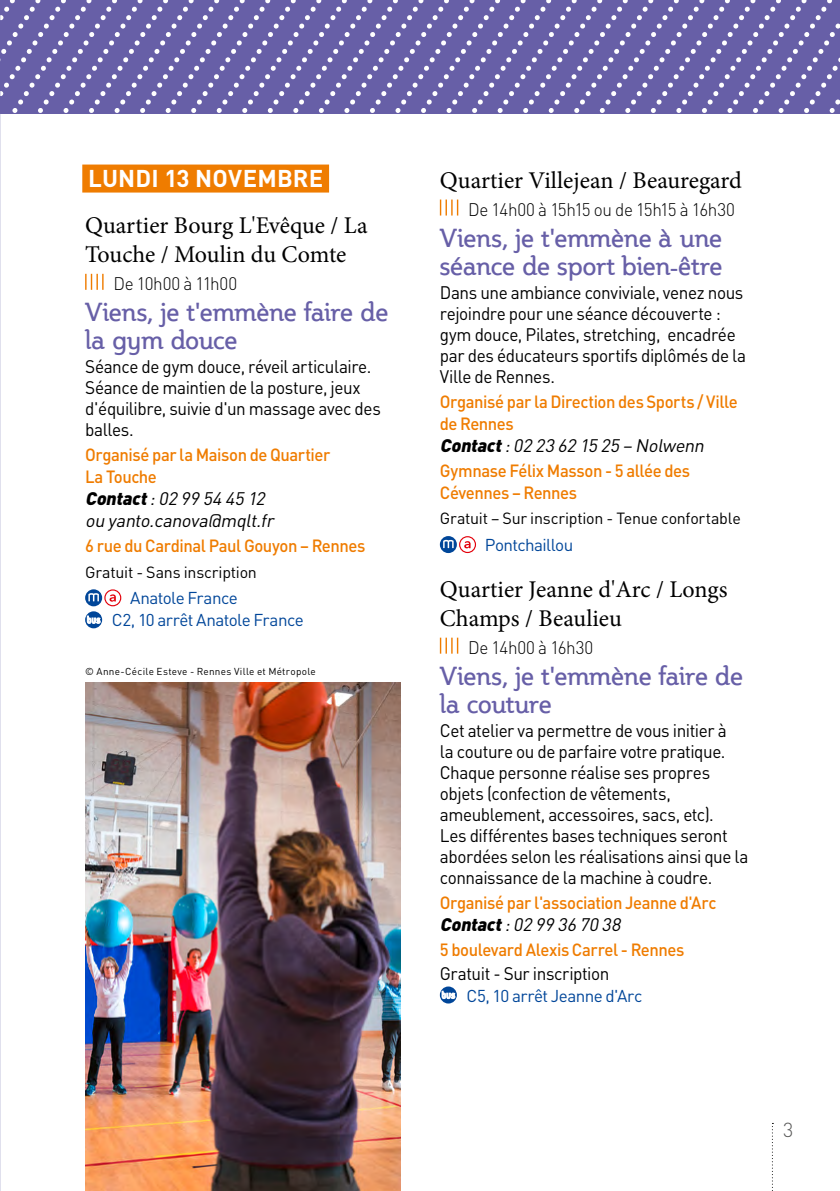
<style>
.page{position:relative;width:840px;height:1191px;background:#fff}
.page>*{position:absolute;margin:0;border:0;box-sizing:border-box;transform-origin:0 0}
.t1{font:26px/28px "Steinem";letter-spacing:-.01em;color:#675fa7}
.t2{font:24px/28.8px "Minion Pro";color:#000}
.t3{font:700 24px "DIN Pro";letter-spacing:.005em;color:#fff}
.t4{font:300 20px "DIN Pro";color:#565655}
.t5{font:18px/21px "DIN Pro";letter-spacing:-.025em;color:#000;scale:.95 1}
.t6{font:italic 18px/22px "DIN Pro";color:#000}
.t7{font:300 18px "DIN Pro";letter-spacing:-.02em;color:#000;scale:.95 1}
.t8{font:500 17.6px/22px "DIN Pro";letter-spacing:-.025em;color:#ef7c00;scale:.95 1}
.t9{font:17px/22px "DIN Pro";letter-spacing:-.03em;color:#004699}
.t10{font:16px "DIN Pro";letter-spacing:-.015em;color:#000}
.t11{font:10px "DIN Pro";letter-spacing:.03em;color:#000}
.s1{font-weight:900}
</style>
<div class="page">
<svg style="left:597px;top:0;width:242px;height:113px;background:#746dae"></svg>
<svg style="left:572px;top:0;width:25px;height:113px;background:#756daf"></svg>
<svg style="left:546px;top:0;width:26px;height:113px;background:#746daf"></svg>
<svg style="left:470px;top:0;width:76px;height:113px;background:#746daf"></svg>
<svg style="left:393px;top:0;width:77px;height:113px;background:#746daf"></svg>
<svg style="left:342px;top:0;width:51px;height:113px;background:#746daf"></svg>
<svg style="left:771px;top:1123px;width:2px;height:68px"></svg>
<svg style="left:0;top:0;width:342px;height:113px;background:#746dae"></svg>
<div style="left:82px;top:164px;width:247px;height:28px;background:#ef7c00"></div>
<svg style="left:85px;top:274px;width:19px;height:16px"></svg>
<svg style="left:85px;top:589px;width:17px;height:17px"></svg>
<svg style="left:88px;top:589px;width:33px;height:17px"></svg>
<svg style="left:85px;top:611px;width:17px;height:17px"></svg>
<svg style="left:87px;top:616px;width:13px;height:7px"></svg>
<img style="left:85px;top:682px;width:315px;height:509px">
<svg style="left:439px;top:199px;width:20px;height:16px"></svg>
<svg style="left:439px;top:637px;width:20px;height:16px"></svg>
<svg style="left:439px;top:536px;width:17px;height:17px"></svg>
<svg style="left:443px;top:539px;width:10px;height:9px"></svg>
<svg style="left:459px;top:536px;width:17px;height:17px"></svg>
<svg style="left:439px;top:986px;width:17px;height:17px"></svg>
<svg style="left:441px;top:991px;width:14px;height:7px"></svg>
<h2 class="t3" style="left:88px;top:158px;width:237px">LUNDI 13 NOVEMBRE</h2>
<h2 class="t2" style="left:85px;top:211px;width:284px">Quartier Bourg L'Evêque / La<br>Touche / Moulin du Comte</h2>
<p class="t7" style="left:113px;top:270px;width:132px">De 10h00 à 11h00</p>
<h1 class="t1" style="left:85px;top:298px;width:304px">Viens, je t'emmène faire de la gym douce</h1>
<p class="t5" style="left:85px;top:354px;width:312px">Séance de gym douce, réveil articulaire.<br>Séance de maintien de la posture, jeux d'équilibre, suivie d'un massage avec des balles.</p>
<p class="t8" style="left:85px;top:442px;width:259px">Organisé par la Maison de Quartier<br>La Touche</p>
<p class="t6" style="left:85px;top:486px;width:194px"><span class="s1">Contact</span>:0299544512 ou yanto.canova@mqlt.fr</p>
<p class="t8" style="left:85px;top:532px;width:296px">6 rue du Cardinal Paul Gouyon – Rennes</p>
<p class="t10" style="left:85px;top:559px;width:173px">Gratuit - Sans inscription</p>
<p class="t9" style="left:112px;top:585px;width:193px;text-indent:18px">Anatole France<br>C2, 10 arrêt Anatole France</p>
<p class="t11" style="left:85px;top:663px;width:232px">© Anne-Cécile Esteve - Rennes Ville et Métropole</p>
<h2 class="t2" style="left:439px;top:166px;width:303px">Quartier Villejean / Beauregard</h2>
<p class="t7" style="left:468px;top:196px;width:282px">De 14h00 à 15h15 ou de 15h15 à 16h30</p>
<h1 class="t1" style="left:439px;top:224px;width:284px">Viens, je t'emmène à une séance de sport bien-être</h1>
<p class="t5" style="left:439px;top:280px;width:324px">Dans une ambiance conviviale, venez nous rejoindre pour une séance découverte : gym douce, Pilates, stretching, encadrée par des éducateurs sportifs diplômés de la Ville de Rennes.</p>
<p class="t8" style="left:439px;top:388px;width:315px">Organisé par la Direction des Sports / Ville de Rennes</p>
<p class="t6" style="left:439px;top:432px;width:270px"><span class="s1">Contact</span>:0223621525–Nolwenn</p>
<p class="t8" style="left:439px;top:457px;width:265px">Gymnase Félix Masson - 5 allée des<br>Cévennes – Rennes</p>
<p class="t10" style="left:439px;top:506px;width:302px">Gratuit – Sur inscription - Tenue confortable</p>
<p class="t9" style="left:484px;top:532px;width:90px">Pontchaillou</p>
<h2 class="t2" style="left:439px;top:575px;width:289px">Quartier Jeanne d'Arc / Longs<br>Champs / Beaulieu</h2>
<p class="t7" style="left:468px;top:634px;width:133px">De 14h00 à 16h30</p>
<h1 class="t1" style="left:439px;top:662px;width:304px">Viens, je t'emmène faire de la couture</h1>
<p class="t5" style="left:439px;top:718px;width:326px">Cet atelier va permettre de vous initier à<br>la couture ou de parfaire votre pratique.<br>Chaque personne réalise ses propres objets (confection de vêtements, ameublement, accessoires, sacs, etc).<br>Les différentes bases techniques seront abordées selon les réalisations ainsi que la connaissance de la machine à coudre.</p>
<p class="t8" style="left:439px;top:889px;width:292px">Organisé par l'association Jeanne d'Arc</p>
<p class="t6" style="left:439px;top:911px;width:186px"><span class="s1">Contact</span>:0299367038</p>
<p class="t8" style="left:439px;top:936px;width:259px">5 boulevard Alexis Carrel - Rennes</p>
<p class="t5" style="left:439px;top:960px;width:180px">Gratuit - Sur inscription</p>
<p class="t9" style="left:466px;top:982px;width:177px">C5, 10 arrêt Jeanne d'Arc</p>
<p class="t4" style="left:782px;top:1114px;width:12px">3</p>
</div>
